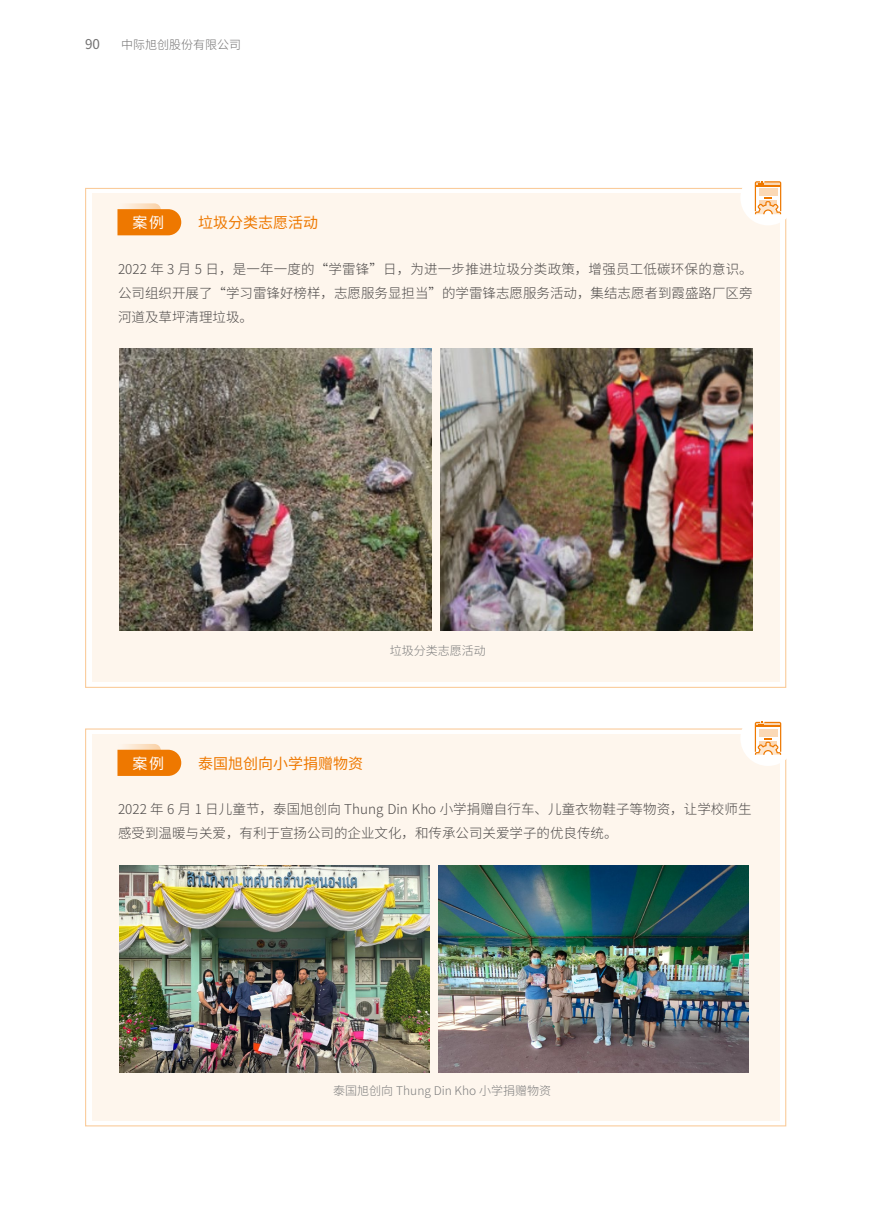
<style>
.page{position:relative;width:893px;height:1212px;background:#fff}
.page>*{position:absolute;margin:0;border:0;box-sizing:border-box;transform-origin:0 0}
.t1{font:15px "Source Han Sans CN";color:#ee7800}
.t2{font:15px "Source Han Sans CN";color:#fff}
.t3{font:300 13.5px/24px "Source Han Sans CN";color:#4c4948;text-align:justify}
.t4{font:13.5px "Source Han Sans CN";color:#727171}
.t5{font:300 12px "Source Han Sans CN";color:#7d7d7d}
.t6{font:300 12px "Source Han Sans CN";color:#727171}
</style>
<div class="page">
<div style="left:92px;top:194px;width:687px;height:488px;background:#fef6ed"></div>
<div style="left:740px;top:170px;width:56px;height:55px;background:#fff;border-radius:50%"></div>
<svg style="left:755px;top:181px;width:26px;height:33px"></svg>
<svg style="left:117px;top:203px;width:64px;height:32px;background:#f19232"></svg>
<img style="left:119px;top:349px;width:313px;height:281px">
<img style="left:440px;top:349px;width:313px;height:281px">
<div style="left:92px;top:734px;width:687px;height:386px;background:#fef6ed"></div>
<div style="left:740px;top:711px;width:56px;height:55px;background:#fff;border-radius:50%"></div>
<svg style="left:755px;top:722px;width:26px;height:33px"></svg>
<svg style="left:117px;top:744px;width:64px;height:32px;background:#f19130"></svg>
<img style="left:119px;top:865px;width:310px;height:207px">
<img style="left:438px;top:865px;width:310px;height:207px">
<p class="t4" style="left:85px;top:37px;width:16px">90</p>
<p class="t6" style="left:121px;top:38px;width:121px">中际旭创股份有限公司</p>
<p class="t2" style="left:133px;top:214px;width:33px">案例</p>
<p class="t1" style="left:198px;top:214px;width:121px">垃圾分类志愿活动</p>
<p class="t3" style="left:118px;top:257px;width:636px">2022 年 3 月 5 日，是一年一度的“学雷锋”日，为进一步推进垃圾分类政策，增强员工低碳环保的意识。公司组织开展了“学习雷锋好榜样，志愿服务显担当”的学雷锋志愿服务活动，集结志愿者到霞盛路厂区旁河道及草坪清理垃圾。</p>
<p class="t5" style="left:390px;top:643px;width:97px">垃圾分类志愿活动</p>
<p class="t2" style="left:133px;top:754px;width:33px">案例</p>
<p class="t1" style="left:198px;top:754px;width:166px">泰国旭创向小学捐赠物资</p>
<p class="t3" style="left:118px;top:797px;width:635px">2022 年 6 月 1 日儿童节，泰国旭创向 Thung Din Kho 小学捐赠自行车、儿童衣物鞋子等物资，让学校师生感受到温暖与关爱，有利于宣扬公司的企业文化，和传承公司关爱学子的优良传统。</p>
<p class="t5" style="left:333px;top:1083px;width:220px">泰国旭创向 Thung Din Kho 小学捐赠物资</p>
</div>
